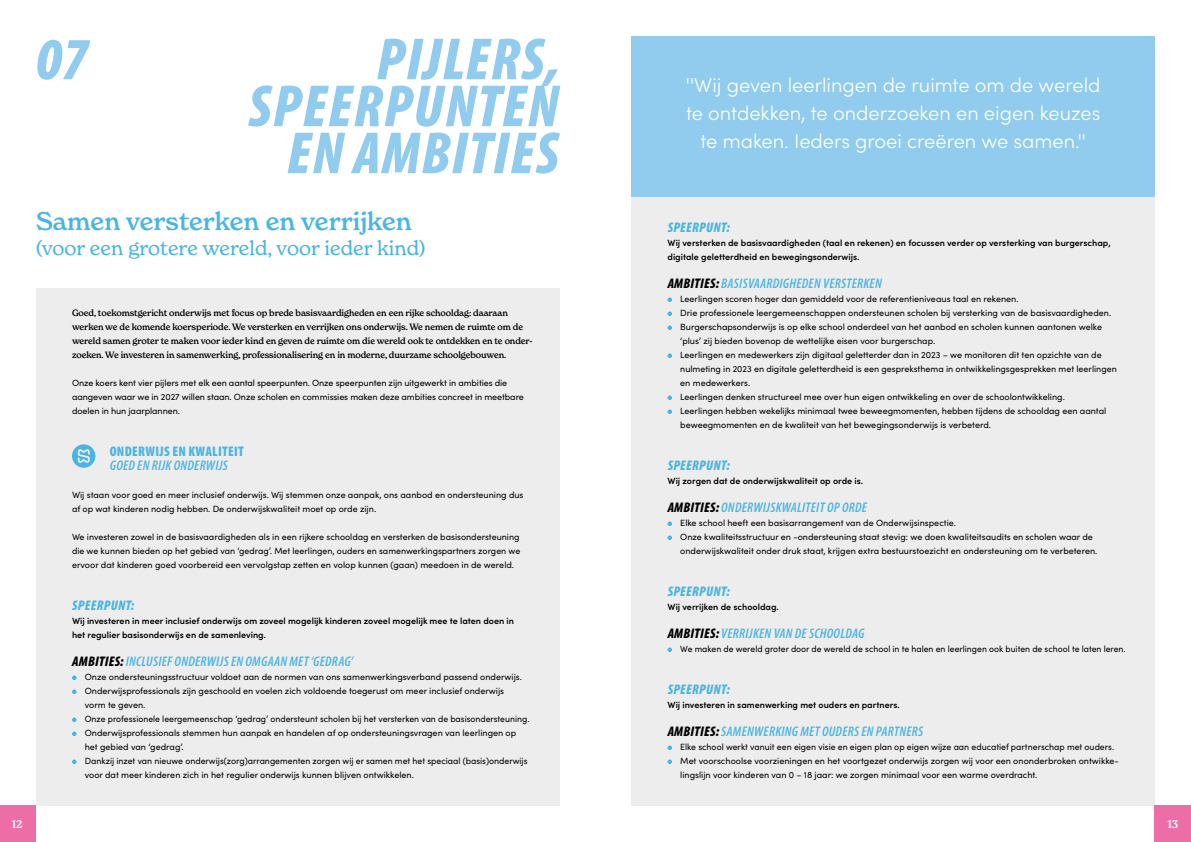
<style>
.page{position:relative;width:1191px;height:842px;background:#fff}
.page>*{position:absolute;margin:0;border:0;box-sizing:border-box;transform-origin:0 0}
.t1{font:italic 900 condensed 60px/47px "Myriad Pro";letter-spacing:.02em;color:#91cbed;text-align:right}
.t2{font:500 25px "New Spirit";color:#4ab5e3}
.t3{font:300 20px/28px "Sofia Pro";color:#fff;text-align:center}
.t4{font:20px "New Spirit";color:#4ab5e3}
.t5{font:italic 600 condensed 14px "Myriad Pro";letter-spacing:.02em;color:#4ab5e3}
.t6{font:italic 900 condensed 14px "Myriad Pro";letter-spacing:.02em;color:#4ab5e3}
.t7{font:900 condensed 14px "Myriad Pro";letter-spacing:.02em;color:#4ab5e3}
.t8{font:500 11px "New Spirit";color:#fff}
.t9{font:9px/14px "Sofia Pro";color:#000}
.t10{font:600 9px/14px "Sofia Pro";color:#000}
.t11{font:500 9px/14px "New Spirit";letter-spacing:-.01em;color:#000;scale:.96 1}
.t12{font:9px "Sofia Pro";color:#000;scale:.96 1}
.s1{font-weight:900;color:#000}
</style>
<div class="page">
<div style="left:36px;top:288px;width:523px;height:518px;background:#ededed"></div>
<div style="left:0;top:806px;width:35px;height:36px;background:#ed6ea7"></div>
<svg style="left:72px;top:675px;width:5px;height:5px"></svg>
<svg style="left:72px;top:689px;width:5px;height:5px"></svg>
<svg style="left:72px;top:717px;width:5px;height:5px"></svg>
<svg style="left:72px;top:731px;width:5px;height:5px"></svg>
<svg style="left:72px;top:759px;width:5px;height:5px"></svg>
<svg style="left:72px;top:444px;width:23px;height:24px"></svg>
<div style="left:631px;top:36px;width:524px;height:770px;background:#ededed"></div>
<div style="left:1155px;top:806px;width:36px;height:36px;background:#ed6ea7"></div>
<svg style="left:667px;top:297px;width:5px;height:5px"></svg>
<svg style="left:667px;top:311px;width:5px;height:5px"></svg>
<svg style="left:667px;top:325px;width:5px;height:5px"></svg>
<svg style="left:667px;top:353px;width:5px;height:5px"></svg>
<svg style="left:667px;top:395px;width:5px;height:5px"></svg>
<svg style="left:667px;top:409px;width:5px;height:5px"></svg>
<svg style="left:667px;top:521px;width:5px;height:5px"></svg>
<svg style="left:667px;top:535px;width:5px;height:5px"></svg>
<svg style="left:667px;top:647px;width:5px;height:5px"></svg>
<svg style="left:667px;top:745px;width:5px;height:5px"></svg>
<svg style="left:667px;top:759px;width:5px;height:5px"></svg>
<div style="left:631px;top:36px;width:524px;height:160px;background:#91cbed"></div>
<h1 class="t1" style="left:35px;top:34px;width:55px">07</h1>
<h1 class="t1" style="left:248px;top:34px;width:313px">PIJLERS,<br>SPEERPUNTEN<br>EN AMBITIES</h1>
<h2 class="t2" style="left:36px;top:206px;width:377px">Samen versterken en verrijken</h2>
<h3 class="t4" style="left:36px;top:236px;width:391px">(voor een grotere wereld, voor ieder kind)</h3>
<p class="t8" style="left:12px;top:817px;width:12px">12</p>
<p class="t11" style="left:72px;top:306px;width:481px">Goed, toekomstgericht onderwijs met focus op brede basisvaardigheden en een rijke schooldag: daaraan werken we de komende koersperiode. We versterken en verrijken ons onderwijs. We nemen de ruimte om de wereld samen groter te maken voor ieder kind en geven de ruimte om die wereld ook te ontdekken en te onder&shy;zoeken. We investeren in samenwerking, professionalisering en in moderne, duurzame schoolgebouwen.</p>
<p class="t9" style="left:72px;top:375px;width:453px">Onze koers kent vier pijlers met elk een aantal speerpunten. Onze speerpunten zijn uitgewerkt in ambities die aangeven waar we in 2027 willen staan. Onze scholen en commissies maken deze ambities concreet in meetbare doelen in hun jaarplannen.</p>
<h3 class="t7" style="left:110px;top:442px;width:136px">ONDERWIJS EN KWALITEIT</h3>
<h3 class="t5" style="left:110px;top:457px;width:120px">GOED EN RIJK ONDERWIJS</h3>
<p class="t9" style="left:72px;top:487px;width:453px">Wij staan voor goed en meer inclusief onderwijs. Wij stemmen onze aanpak, ons aanbod en ondersteuning dus af op wat kinderen nodig hebben. De onderwijskwaliteit moet op orde zijn.</p>
<p class="t9" style="left:72px;top:529px;width:450px;text-align:justify">We investeren zowel in de basisvaardigheden als in een rijkere schooldag en versterken de basisondersteuning die we kunnen bieden op het gebied van ‘gedrag’. Met leerlingen, ouders en samenwerkingspartners zorgen we ervoor dat kinderen goed voorbereid een vervolgstap zetten en volop kunnen (gaan) meedoen in de wereld.</p>
<h3 class="t6" style="left:72px;top:596px;width:64px">SPEERPUNT:</h3>
<p class="t10" style="left:72px;top:613px;width:443px">Wij investeren in meer inclusief onderwijs om zoveel mogelijk kinderen zoveel mogelijk mee te laten doen in het regulier basisonderwijs en de samenleving.</p>
<h3 class="t5" style="left:72px;top:653px;width:282px"><span class="s1">AMBITIES:</span> INCLUSIEF ONDERWIJS EN OMGAAN MET ‘GEDRAG’</h3>
<p class="t9" style="left:85px;top:669px;width:446px">Onze ondersteuningsstructuur voldoet aan de normen van ons samenwerkingsverband passend onderwijs.<br>Onderwijsprofessionals zijn geschoold en voelen zich voldoende toegerust om meer inclusief onderwijs<br>vorm te geven.<br>Onze professionele leergemeenschap ‘gedrag’ ondersteunt scholen bij het versterken van de basisondersteuning.<br>Onderwijsprofessionals stemmen hun aanpak en handelen af op ondersteuningsvragen van leerlingen op het gebied van ‘gedrag’.<br>Dankzij inzet van nieuwe onderwijs(zorg)arrangementen zorgen wij er samen met het speciaal (basis)onderwijs voor dat meer kinderen zich in het regulier onderwijs kunnen blijven ontwikkelen.</p>
<h3 class="t3" style="left:686px;top:70px;width:416px">''Wij geven leerlingen de ruimte om de wereld te ontdekken, te onderzoeken en eigen keuzes te maken. Ieders groei creëren we samen.''</h3>
<h3 class="t6" style="left:667px;top:218px;width:64px">SPEERPUNT:</h3>
<p class="t10" style="left:667px;top:235px;width:445px">Wij versterken de basisvaardigheden (taal en rekenen) en focussen verder op versterking van burgerschap, digitale geletterdheid en bewegingsonderwijs.</p>
<h3 class="t5" style="left:667px;top:275px;width:216px"><span class="s1">AMBITIES:</span> BASISVAARDIGHEDEN VERSTERKEN</h3>
<p class="t9" style="left:680px;top:291px;width:438px">Leerlingen scoren hoger dan gemiddeld voor de referentieniveaus taal en rekenen.<br>Drie professionele leergemeenschappen ondersteunen scholen bij versterking van de basisvaardigheden.<br>Burgerschapsonderwijs is op elke school onderdeel van het aanbod en scholen kunnen aantonen welke ‘plus’ zij bieden bovenop de wettelijke eisen voor burgerschap.<br>Leerlingen en medewerkers zijn digitaal geletterder dan in 2023 – we monitoren dit ten opzichte van de nulmeting in 2023 en digitale geletterdheid is een gespreksthema in ontwikkelingsgesprekken met leerlingen en medewerkers.<br>Leerlingen denken structureel mee over hun eigen ontwikkeling en over de schoolontwikkeling.<br>Leerlingen hebben wekelijks minimaal twee beweegmomenten, hebben tijdens de schooldag een aantal beweegmomenten en de kwaliteit van het bewegingsonderwijs is verbeterd.</p>
<h3 class="t6" style="left:667px;top:456px;width:64px">SPEERPUNT:</h3>
<p class="t10" style="left:667px;top:473px;width:197px">Wij zorgen dat de onderwijskwaliteit op orde is.</p>
<h3 class="t5" style="left:667px;top:499px;width:201px"><span class="s1">AMBITIES:</span> ONDERWIJSKWALITEIT OP ORDE</h3>
<p class="t9" style="left:680px;top:515px;width:419px">Elke school heeft een basisarrangement van de Onderwijsinspectie.<br>Onze kwaliteitsstructuur en -ondersteuning staat stevig: we doen kwaliteitsaudits en scholen waar de onderwijskwaliteit onder druk staat, krijgen extra bestuurstoezicht en ondersteuning om te verbeteren.</p>
<h3 class="t6" style="left:667px;top:582px;width:64px">SPEERPUNT:</h3>
<p class="t10" style="left:667px;top:599px;width:113px">Wij verrijken de schooldag.</p>
<h3 class="t5" style="left:667px;top:625px;width:198px"><span class="s1">AMBITIES:</span> VERRIJKEN VAN DE SCHOOLDAG</h3>
<p class="t12" style="left:680px;top:642px;width:465px">We maken de wereld groter door de wereld de school in te halen en leerlingen ook buiten de school te laten leren.</p>
<h3 class="t6" style="left:667px;top:680px;width:64px">SPEERPUNT:</h3>
<p class="t10" style="left:667px;top:697px;width:234px">Wij investeren in samenwerking met ouders en partners.</p>
<h3 class="t5" style="left:667px;top:723px;width:257px"><span class="s1">AMBITIES:</span> SAMENWERKING MET OUDERS EN PARTNERS</h3>
<p class="t9" style="left:680px;top:739px;width:440px">Elke school werkt vanuit een eigen visie en eigen plan op eigen wijze aan educatief partnerschap met ouders.<br>Met voorschoolse voorzieningen en het voortgezet onderwijs zorgen wij voor een ononderbroken ontwikke&shy;lingslijn voor kinderen van 0 – 18 jaar: we zorgen minimaal voor een warme overdracht.</p>
<p class="t8" style="left:1167px;top:817px;width:12px">13</p>
</div>
